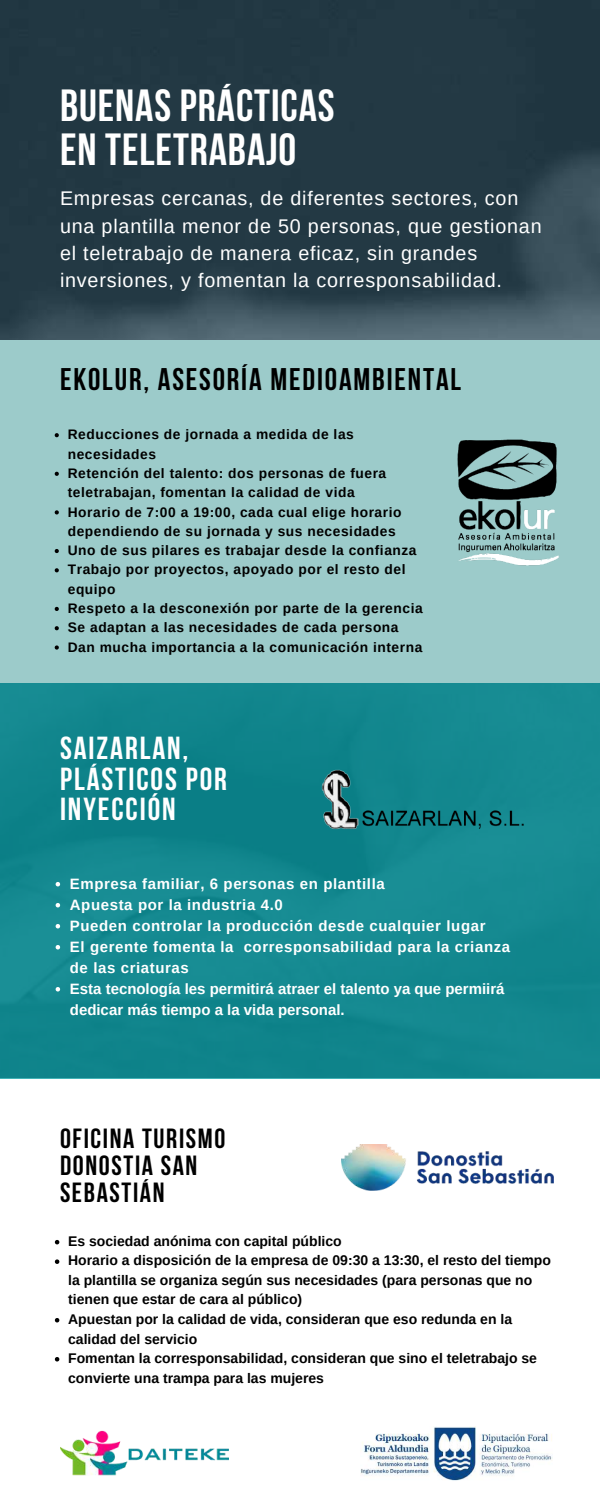
<style>
.page{position:relative;width:600px;height:1501px;background:#fff}
.page>*{position:absolute;margin:0;border:0;box-sizing:border-box;transform-origin:0 0}
.t1{font:700 44.8px/44.6px "Bebas Neue";letter-spacing:.02em;color:#fff}
.t2{font:700 31.7px/30.8px "Bebas Neue";letter-spacing:.06em;color:#fff}
.t3{font:700 31.2px "Bebas Neue";letter-spacing:.06em;color:#000}
.t4{font:700 27.6px/27px "Bebas Neue";letter-spacing:.06em;color:#000}
.t5{font:19.8px/27.3px "Arimo";letter-spacing:.04em;color:#fff}
.t6{font:700 15px/21px "Arimo";letter-spacing:.04em;color:#fff}
.t7{font:700 14px/19.5px "Arimo";color:#000}
.t8{font:700 13.8px/19.3px "Arimo";letter-spacing:.04em;color:#000}
</style>
<div class="page">
<img style="left:0;top:0;width:600px;height:340px">
<div style="left:0;top:340px;width:600px;height:343px;background:#9ccbca"></div>
<img style="left:457px;top:439px;width:102px;height:127px">
<div style="left:0;top:683px;width:600px;height:395px;background:#13878f"></div>
<img style="left:322px;top:769px;width:202px;height:60px">
<img style="left:342px;top:1144px;width:211px;height:46px">
<img style="left:361px;top:1426px;width:192px;height:55px">
<img style="left:60px;top:1430px;width:169px;height:46px">
<svg style="left:56px;top:882px;width:4px;height:4px"></svg>
<svg style="left:56px;top:903px;width:4px;height:4px"></svg>
<svg style="left:56px;top:924px;width:4px;height:4px"></svg>
<svg style="left:56px;top:945px;width:4px;height:4px"></svg>
<svg style="left:56px;top:987px;width:4px;height:4px"></svg>
<svg style="left:55px;top:433px;width:4px;height:4px"></svg>
<svg style="left:55px;top:471px;width:4px;height:5px"></svg>
<svg style="left:55px;top:510px;width:4px;height:4px"></svg>
<svg style="left:55px;top:549px;width:4px;height:4px"></svg>
<svg style="left:55px;top:568px;width:4px;height:4px"></svg>
<svg style="left:55px;top:606px;width:4px;height:5px"></svg>
<svg style="left:55px;top:626px;width:4px;height:4px"></svg>
<svg style="left:55px;top:645px;width:4px;height:4px"></svg>
<svg style="left:55px;top:1240px;width:4px;height:4px"></svg>
<svg style="left:55px;top:1259px;width:4px;height:4px"></svg>
<svg style="left:55px;top:1318px;width:4px;height:4px"></svg>
<svg style="left:55px;top:1357px;width:4px;height:4px"></svg>
<h1 class="t1" style="left:60px;top:87px;width:276px">BUENAS PRÁCTICAS<br>EN TELETRABAJO</h1>
<h3 class="t5" style="left:60px;top:185px;width:483px">Empresas cercanas, de diferentes sectores, con una plantilla menor de 50 personas, que gestionan el teletrabajo de manera eficaz, sin grandes inversiones, y fomentan la corresponsabilidad.</h3>
<h3 class="t3" style="left:60px;top:366px;width:403px">EKOLUR, ASESORÍA MEDIOAMBIENTAL</h3>
<p class="t8" style="left:68px;top:425px;width:356px">Reducciones de jornada a medida de las necesidades<br>Retención del talento: dos personas de fuera teletrabajan, fomentan la calidad de vida<br>Horario de 7:00 a 19:00, cada cual elige horario dependiendo de su jornada y sus necesidades Uno de sus pilares es trabajar desde la confianza Trabajo por proyectos, apoyado por el resto del equipo<br>Respeto a la desconexión por parte de la gerencia Se adaptan a las necesidades de cada persona Dan mucha importancia a la comunicación interna</p>
<h2 class="t2" style="left:60px;top:735px;width:168px">SAIZARLAN,<br>PLÁSTICOS POR<br>INYECCIÓN</h2>
<p class="t6" style="left:70px;top:872px;width:442px">Empresa familiar, 6 personas en plantilla<br>Apuesta por la industria 4.0<br>Pueden controlar la producción desde cualquier lugar<br>El gerente fomenta la corresponsabilidad para la crianza de las criaturas<br>Esta tecnología les permitirá atraer el talento ya que permiirá dedicar más tiempo a la vida personal.</p>
<h3 class="t4" style="left:60px;top:1126px;width:167px">OFICINA TURISMO<br>DONOSTIA SAN<br>SEBASTIÁN</h3>
<p class="t7" style="left:68px;top:1230px;width:484px">Es sociedad anónima con capital público<br>Horario a disposición de la empresa de 09:30 a 13:30, el resto del tiempo la plantilla se organiza según sus necesidades (para personas que no tienen que estar de cara al público)<br>Apuestan por la calidad de vida, consideran que eso redunda en la calidad del servicio<br>Fomentan la corresponsabilidad, consideran que sino el teletrabajo se convierte una trampa para las mujeres</p>
</div>
